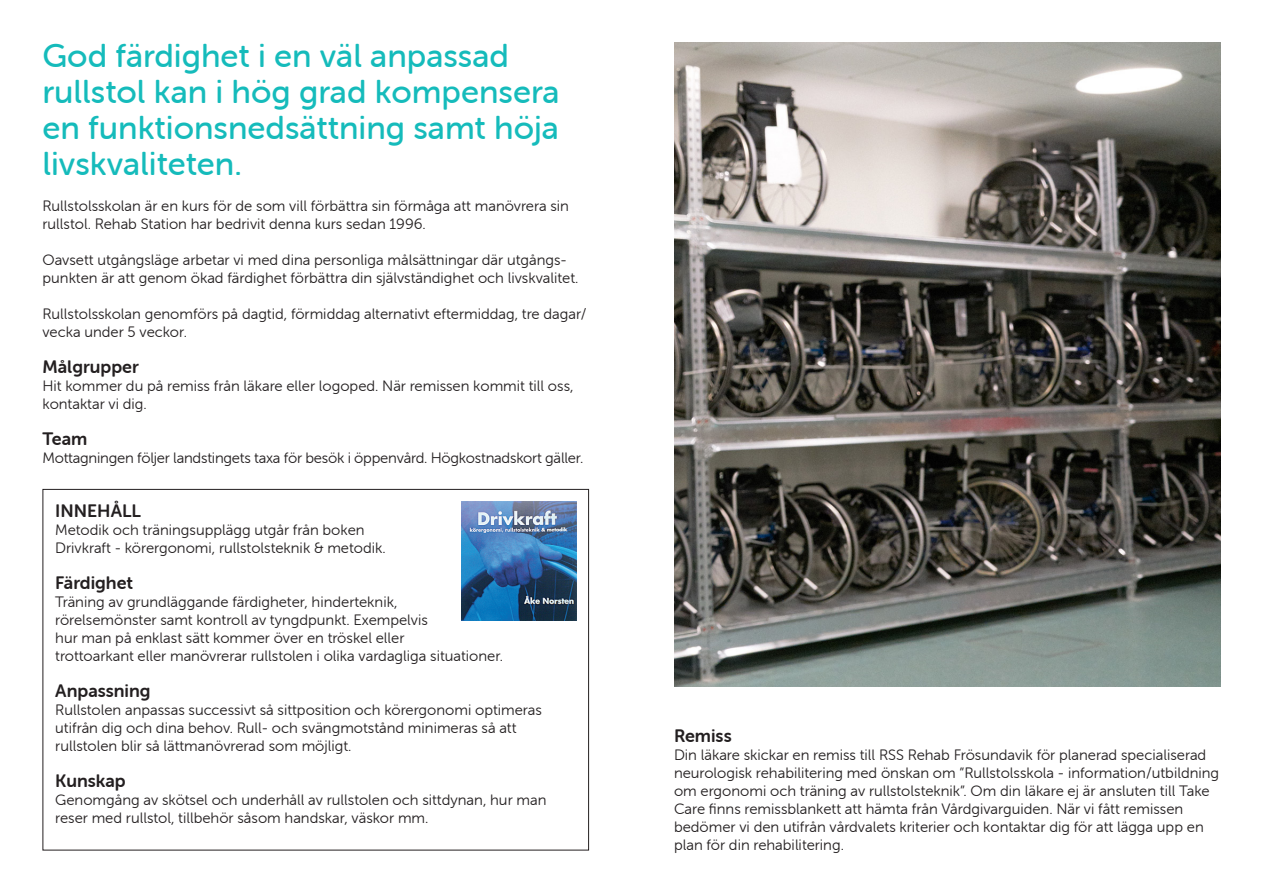
<style>
.page{position:relative;width:1263px;height:893px;background:#fff}
.page>*{position:absolute;margin:0;border:0;box-sizing:border-box;transform-origin:0 0}
.t1{font:33px/36px "Museo Sans Rounded 500";color:#15bbbb}
.t2{font:18px "Museo Sans Rounded 700";color:#231f20}
.t3{font:15px/18px "Museo Sans Rounded 300";color:#231f20}
</style>
<div class="page">
<img style="left:674px;top:43px;width:546px;height:643px">
<img style="left:461px;top:502px;width:115px;height:118px">
<p class="t1" style="left:43px;top:38px;width:519px">God färdighet i en väl anpassad rullstol kan i hög grad kompensera en funktionsnedsättning samt höja livskvaliteten.</p>
<p class="t3" style="left:43px;top:197px;width:528px">Rullstolsskolan är en kurs för de som vill förbättra sin förmåga att manövrera sin rullstol. Rehab Station har bedrivit denna kurs sedan 1996.</p>
<p class="t3" style="left:43px;top:251px;width:537px">Oavsett utgångsläge arbetar vi med dina personliga målsättningar där utgångs&shy;punkten är att genom ökad färdighet förbättra din självständighet och livskvalitet.</p>
<p class="t3" style="left:43px;top:305px;width:546px">Rullstolsskolan genomförs på dagtid, förmiddag alternativt eftermiddag, tre dagar/ vecka under 5 veckor.</p>
<p class="t2" style="left:43px;top:357px;width:98px">Målgrupper</p>
<p class="t3" style="left:43px;top:377px;width:533px">Hit kommer du på remiss från läkare eller logoped. När remissen kommit till oss, kontaktar vi dig.</p>
<p class="t2" style="left:43px;top:429px;width:46px">Team</p>
<p class="t3" style="left:43px;top:449px;width:542px">Mottagningen följer landstingets taxa för besök i öppenvård. Högkostnadskort gäller.</p>
<p class="t2" style="left:55px;top:501px;width:87px">INNEHÅLL</p>
<p class="t3" style="left:55px;top:521px;width:332px">Metodik och träningsupplägg utgår från boken<br>Drivkraft - körergonomi, rullstolsteknik &amp; metodik.</p>
<p class="t2" style="left:55px;top:573px;width:79px">Färdighet</p>
<p class="t3" style="left:55px;top:593px;width:449px">Träning av grundläggande färdigheter, hinderteknik,<br>rörelsemönster samt kontroll av tyngdpunkt. Exempelvis<br>hur man på enklast sätt kommer över en tröskel eller<br>trottoarkant eller manövrerar rullstolen i olika vardagliga situationer.</p>
<p class="t2" style="left:55px;top:681px;width:97px">Anpassning</p>
<p class="t3" style="left:55px;top:701px;width:488px">Rullstolen anpassas successivt så sittposition och körergonomi optimeras</p>
<p class="t3" style="left:55px;top:719px;width:463px">utifrån dig och dina behov. Rull- och svängmotstånd minimeras så att rullstolen blir så lättmanövrerad som möjligt.</p>
<p class="t2" style="left:55px;top:771px;width:72px">Kunskap</p>
<p class="t3" style="left:55px;top:791px;width:493px">Genomgång av skötsel och underhåll av rullstolen och sittdynan, hur man reser med rullstol, tillbehör såsom handskar, väskor mm.</p>
<p class="t2" style="left:674px;top:726px;width:59px">Remiss</p>
<p class="t3" style="left:674px;top:746px;width:547px">Din läkare skickar en remiss till RSS Rehab Frösundavik för planerad specialiserad neurologisk rehabilitering med önskan om ”Rullstolsskola - information/utbildning om ergonomi och träning av rullstolsteknik”. Om din läkare ej är ansluten till Take Care finns remissblankett att hämta från Vårdgivarguiden. När vi fått remissen bedömer vi den utifrån vårdvalets kriterier och kontaktar dig för att lägga upp en plan för din rehabilitering.</p>
</div>
